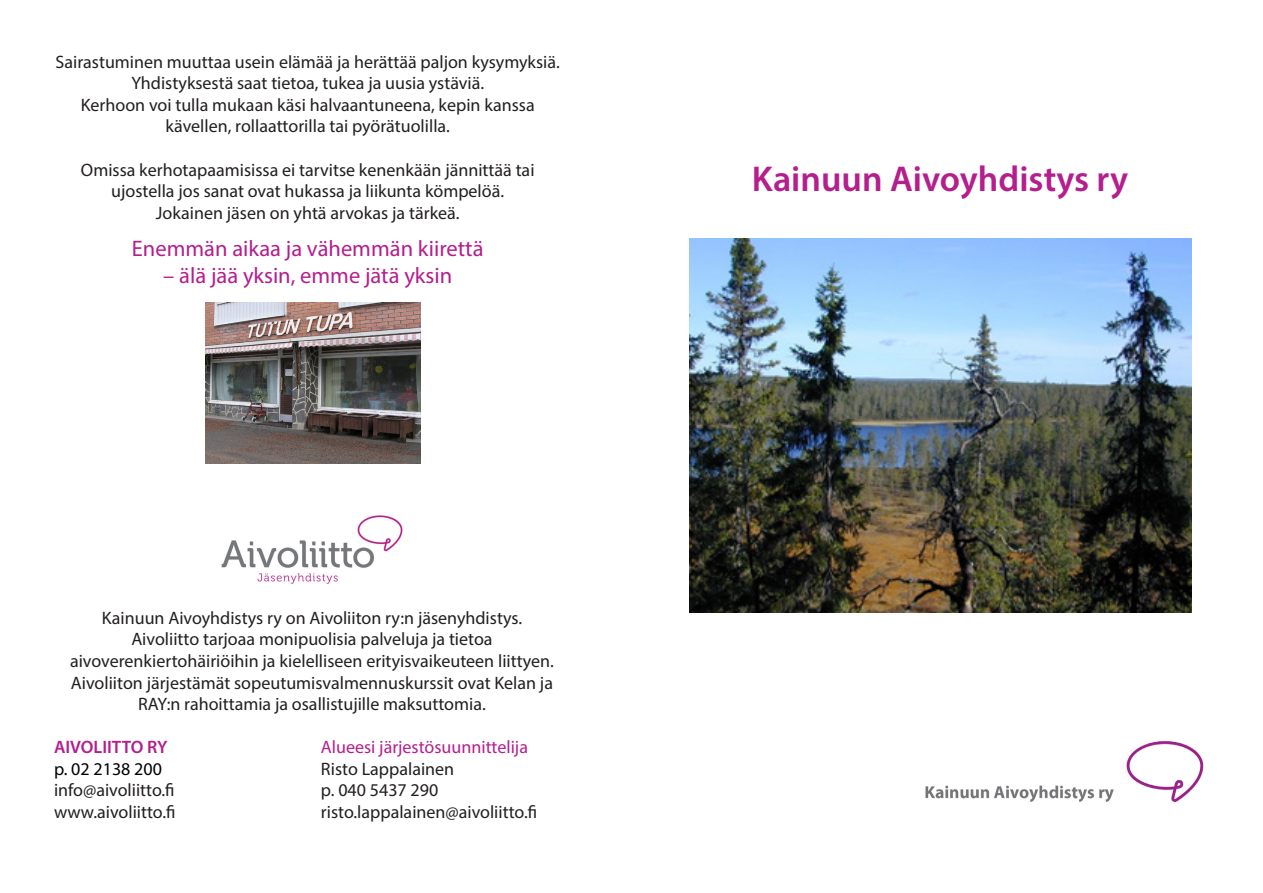
<style>
.page{position:relative;width:1263px;height:893px;background:#fff}
.page>*{position:absolute;margin:0;border:0;box-sizing:border-box;transform-origin:0 0}
.t1{font:600 36px "Myriad Pro";color:#b41e8d}
.t2{font:22.5px "Myriad Pro";color:#b41e8d}
.t3{font:18px/21.6px "Myriad Pro";color:#231f20;text-align:center}
.t4{font:18px "Myriad Pro";color:#b41e8d}
.t5{font:600 18px "Myriad Pro";color:#b41e8d}
.t6{font:18px "Myriad Pro";color:#000}
</style>
<div class="page">
<img style="left:925px;top:741px;width:279px;height:61px">
<img style="left:221px;top:515px;width:182px;height:69px">
<img style="left:690px;top:239px;width:501px;height:373px">
<img style="left:206px;top:302px;width:215px;height:162px">
<p class="t3" style="left:56px;top:50px;width:506px">Sairastuminen muuttaa usein elämää ja herättää paljon kysymyksiä.<br>Yhdistyksestä saat tietoa, tukea ja uusia ystäviä.</p>
<p class="t3" style="left:81px;top:94px;width:455px">Kerhoon voi tulla mukaan käsi halvaantuneena, kepin kanssa kävellen, rollaattorilla tai pyörätuolilla.</p>
<p class="t3" style="left:81px;top:158px;width:455px">Omissa kerhotapaamisissa ei tarvitse kenenkään jännittää tai ujostella jos sanat ovat hukassa ja liikunta kömpelöä.</p>
<p class="t3" style="left:156px;top:202px;width:305px">Jokainen jäsen on yhtä arvokas ja tärkeä.</p>
<p class="t2" style="left:132px;top:235px;width:353px">Enemmän aikaa ja vähemmän kiirettä</p>
<p class="t2" style="left:163px;top:262px;width:290px">– älä jää yksin, emme jätä yksin</p>
<p class="t3" style="left:102px;top:607px;width:422px">Kainuun Aivoyhdistys ry on Aivoliiton ry:n jäsenyhdistys.</p>
<p class="t3" style="left:70px;top:628px;width:485px">Aivoliitto tarjoaa monipuolisia palveluja ja tietoa aivoverenkiertohäiriöihin ja kielelliseen erityisvaikeuteen liittyen.<br>Aivoliiton järjestämät sopeutumisvalmennuskurssit ovat Kelan ja RAY:n rahoittamia ja osallistujille maksuttomia.</p>
<p class="t5" style="left:54px;top:736px;width:115px">AIVOLIITTO RY</p>
<p class="t6" style="left:54px;top:758px;width:109px">p. 02 2138 200</p>
<p class="t3" style="left:54px;top:779px;width:122px">info@aivoliitto.fi</p>
<p class="t3" style="left:54px;top:801px;width:123px">www.aivoliitto.fi</p>
<p class="t4" style="left:321px;top:736px;width:208px">Alueesi järjestösuunnittelija</p>
<p class="t3" style="left:321px;top:758px;width:135px">Risto Lappalainen</p>
<p class="t3" style="left:321px;top:779px;width:119px">p. 040 5437 290</p>
<p class="t3" style="left:321px;top:801px;width:218px">risto.lappalainen@aivoliitto.fi</p>
<p class="t1" style="left:752px;top:156px;width:378px">Kainuun Aivoyhdistys ry</p>
</div>
